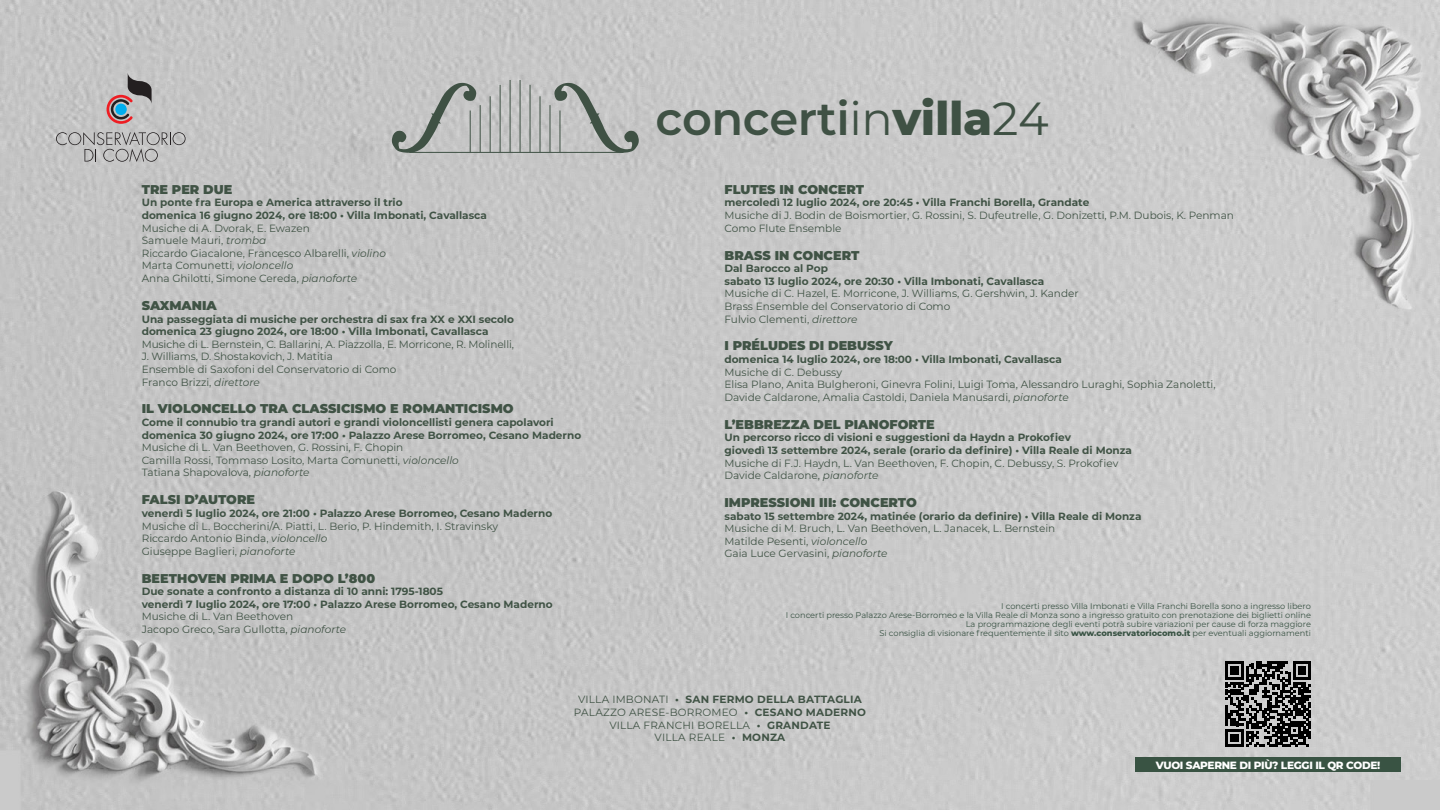
<style>
.page{position:relative;width:1440px;height:810px;background:#fff}
.page>*{position:absolute;margin:0;border:0;box-sizing:border-box;transform-origin:0 0}
.t1{font:600 46.35px "Montserrat";letter-spacing:-.01em;color:#3f5144}
.t2{font:900 12.75px "Montserrat";color:#405345}
.t3{font:10.5px/12.6px "Montserrat";color:#405345}
.t4{font:700 10.5px "Montserrat";color:#405345}
.t5{font:10.5px "Montserrat";letter-spacing:.02em;color:#405345}
.t6{font:700 10.5px "Montserrat";letter-spacing:.02em;color:#405345}
.t7{font:800 10.5px "Montserrat";letter-spacing:-.03em;color:#fff}
.t8{font:8.25px "Montserrat";color:#395344}
.s1{font-style:italic}
.s2{font-weight:400}
.s3{font-weight:800}
.s4{font-weight:700}
</style>
<div class="page">
<img style="left:0;top:0;width:1440px;height:810px">
<svg style="left:56px;top:132px;width:130px;height:30px;background:#b1b0b0"></svg>
<svg style="left:107px;top:72px;width:45px;height:52px;background:#9f9699"></svg>
<svg style="left:392px;top:83px;width:84px;height:70px;background:#acafad"></svg>
<svg style="left:554px;top:83px;width:85px;height:70px;background:#adb0ad"></svg>
<hr style="left:470px;top:111px;width:1px;height:41px;background:#3f5144">
<hr style="left:480px;top:105px;width:1px;height:47px;background:#3f5144">
<hr style="left:490px;top:96px;width:1px;height:56px;background:#3f5144">
<hr style="left:500px;top:85px;width:1px;height:67px;background:#3f5144">
<hr style="left:510px;top:80px;width:1px;height:72px;background:#3f5144">
<hr style="left:560px;top:111px;width:1px;height:41px;background:#3f5144">
<hr style="left:550px;top:105px;width:1px;height:47px;background:#3f5144">
<hr style="left:540px;top:96px;width:1px;height:56px;background:#3f5144">
<hr style="left:530px;top:85px;width:1px;height:67px;background:#3f5144">
<hr style="left:520px;top:80px;width:1px;height:72px;background:#3f5144">
<hr style="left:409px;top:152px;width:214px;height:1px;background:#3f5144">
<svg style="left:1225px;top:661px;width:86px;height:86px;background:#505050"></svg>
<div style="left:1136px;top:757px;width:265px;height:15px;background:#395343"></div>
<p class="t2" style="left:142px;top:180px;width:92px">TRE PER DUE</p>
<p class="t4" style="left:142px;top:195px;width:262px">Un ponte fra Europa e America attraverso il trio</p>
<p class="t4" style="left:142px;top:208px;width:347px">domenica 16 giugno 2024, ore 18:00 • Villa Imbonati, Cavallasca</p>
<p class="t3" style="left:142px;top:221px;width:170px">Musiche di A. Dvorak, E. Ewazen</p>
<p class="t3" style="left:142px;top:234px;width:126px">Samuele Mauri, <span class="s1">tromba</span></p>
<p class="t3" style="left:142px;top:246px;width:246px">Riccardo Giacalone, Francesco Albarelli, <span class="s1">violino</span></p>
<p class="t3" style="left:142px;top:259px;width:153px">Marta Comunetti, <span class="s1">violoncello</span></p>
<p class="t3" style="left:142px;top:272px;width:217px">Anna Ghilotti, Simone Cereda, <span class="s1">pianoforte</span></p>
<p class="t2" style="left:142px;top:296px;width:77px">SAXMANIA</p>
<p class="t4" style="left:142px;top:311px;width:374px">Una passeggiata di musiche per orchestra di sax fra XX e XXI secolo</p>
<p class="t4" style="left:142px;top:324px;width:348px">domenica 23 giugno 2024, ore 18:00 • Villa Imbonati, Cavallasca</p>
<p class="t3" style="left:142px;top:337px;width:374px">Musiche di L. Bernstein, C. Ballarini, A. Piazzolla, E. Morricone, R. Molinelli,</p>
<p class="t3" style="left:142px;top:350px;width:193px">J. Williams, D. Shostakovich, J. Matitia</p>
<p class="t3" style="left:142px;top:363px;width:256px">Ensemble di Saxofoni del Conservatorio di Como</p>
<p class="t3" style="left:142px;top:375px;width:120px">Franco Brizzi, <span class="s1">direttore</span></p>
<p class="t2" style="left:142px;top:399px;width:373px">IL VIOLONCELLO TRA CLASSICISMO E ROMANTICISMO</p>
<p class="t4" style="left:142px;top:415px;width:413px">Come il connubio tra grandi autori e grandi violoncellisti genera capolavori</p>
<p class="t4" style="left:142px;top:427px;width:441px">domenica 30 giugno 2024, ore 17:00 • Palazzo Arese Borromeo, Cesano Maderno</p>
<p class="t3" style="left:142px;top:441px;width:263px">Musiche di L. Van Beethoven, G. Rossini, F. Chopin</p>
<p class="t3" style="left:142px;top:453px;width:319px">Camilla Rossi, Tommaso Losito, Marta Comunetti, <span class="s1">violoncello</span></p>
<p class="t3" style="left:142px;top:466px;width:169px">Tatiana Shapovalova, <span class="s1">pianoforte</span></p>
<p class="t2" style="left:142px;top:490px;width:115px">FALSI D’AUTORE</p>
<p class="t4" style="left:142px;top:506px;width:412px">venerdì 5 luglio 2024, ore 21:00 • Palazzo Arese Borromeo, Cesano Maderno</p>
<p class="t3" style="left:142px;top:519px;width:358px">Musiche di L. Boccherini/A. Piatti, L. Berio, P. Hindemith, I. Stravinsky</p>
<p class="t3" style="left:142px;top:532px;width:187px">Riccardo Antonio Binda, <span class="s1">violoncello</span></p>
<p class="t3" style="left:142px;top:544px;width:155px">Giuseppe Baglieri, <span class="s1">pianoforte</span></p>
<p class="t2" style="left:142px;top:569px;width:235px">BEETHOVEN PRIMA E DOPO L’800</p>
<p class="t4" style="left:142px;top:584px;width:303px">Due sonate a confronto a distanza di 10 anni: 1795-1805</p>
<p class="t4" style="left:142px;top:597px;width:412px">venerdì 7 luglio 2024, ore 17:00 • Palazzo Arese Borromeo, Cesano Maderno</p>
<p class="t3" style="left:142px;top:610px;width:153px">Musiche di L. Van Beethoven</p>
<p class="t3" style="left:142px;top:623px;width:206px">Jacopo Greco, Sara Gullotta, <span class="s1">pianoforte</span></p>
<p class="t1" style="left:655px;top:86px;width:395px">concerti<span class="s2">in</span><span class="s3">villa</span><span class="s2">24</span></p>
<p class="t2" style="left:724px;top:180px;width:141px">FLUTES IN CONCERT</p>
<p class="t4" style="left:724px;top:195px;width:366px">mercoledì 12 luglio 2024, ore 20:45 • Villa Franchi Borella, Grandate</p>
<p class="t3" style="left:725px;top:209px;width:511px">Musiche di J. Bodin de Boismortier, G. Rossini, S. Dufeutrelle, G. Donizetti, P.M. Dubois, K. Penman</p>
<p class="t3" style="left:725px;top:221px;width:119px">Como Flute Ensemble</p>
<p class="t2" style="left:725px;top:245px;width:136px">BRASS IN CONCERT</p>
<p class="t4" style="left:725px;top:261px;width:105px">Dal Barocco al Pop</p>
<p class="t4" style="left:725px;top:273px;width:321px">sabato 13 luglio 2024, ore 20:30 • Villa Imbonati, Cavallasca</p>
<p class="t3" style="left:725px;top:287px;width:356px">Musiche di C. Hazel, E. Morricone, J. Williams, G. Gershwin, J. Kander</p>
<p class="t3" style="left:725px;top:300px;width:227px">Brass Ensemble del Conservatorio di Como</p>
<p class="t3" style="left:725px;top:312px;width:135px">Fulvio Clementi, <span class="s1">direttore</span></p>
<p class="t2" style="left:725px;top:336px;width:170px">I PRÉLUDES DI DEBUSSY</p>
<p class="t4" style="left:725px;top:352px;width:339px">domenica 14 luglio 2024, ore 18:00 • Villa Imbonati, Cavallasca</p>
<p class="t3" style="left:725px;top:365px;width:119px">Musiche di C. Debussy</p>
<p class="t3" style="left:725px;top:378px;width:493px">Elisa Plano, Anita Bulgheroni, Ginevra Folini, Luigi Toma, Alessandro Luraghi, Sophia Zanoletti,<br>Davide Caldarone, Amalia Castoldi, Daniela Manusardi, <span class="s1">pianoforte</span></p>
<p class="t2" style="left:725px;top:415px;width:212px">L’EBBREZZA DEL PIANOFORTE</p>
<p class="t4" style="left:725px;top:430px;width:348px">Un percorso ricco di visioni e suggestioni da Haydn a Prokofiev</p>
<p class="t4" style="left:725px;top:443px;width:409px">giovedì 13 settembre 2024, serale (orario da definire) • Villa Reale di Monza</p>
<p class="t3" style="left:725px;top:456px;width:395px">Musiche di F.J. Haydn, L. Van Beethoven, F. Chopin, C. Debussy, S. Prokofiev</p>
<p class="t3" style="left:725px;top:469px;width:155px">Davide Caldarone, <span class="s1">pianoforte</span></p>
<p class="t2" style="left:725px;top:493px;width:194px">IMPRESSIONI III: CONCERTO</p>
<p class="t4" style="left:725px;top:508px;width:418px">sabato 15 settembre 2024, matinée (orario da definire) • Villa Reale di Monza</p>
<p class="t3" style="left:724px;top:522px;width:332px">Musiche di M. Bruch, L. Van Beethoven, L. Janacek, L. Bernstein</p>
<p class="t3" style="left:724px;top:534px;width:144px">Matilde Pesenti, <span class="s1">violoncello</span></p>
<p class="t3" style="left:725px;top:547px;width:165px">Gaia Luce Gervasini, <span class="s1">pianoforte</span></p>
<p class="t8" style="left:1001px;top:601px;width:311px">I concerti presso Villa Imbonati e Villa Franchi Borella sono a ingresso libero</p>
<p class="t8" style="left:786px;top:610px;width:527px">I concerti presso Palazzo Arese-Borromeo e la Villa Reale di Monza sono a ingresso gratuito con prenotazione dei biglietti online</p>
<p class="t8" style="left:966px;top:619px;width:347px">La programmazione degli eventi potrà subire variazioni per cause di forza maggiore</p>
<p class="t8" style="left:880px;top:628px;width:433px">Si consiglia di visionare frequentemente il sito <span class="s3">www.conservatoriocomo.it</span> per eventuali aggiornamenti</p>
<p class="t6" style="left:578px;top:692px;width:285px"><span class="s2">VILLA IMBONATI</span> • SAN FERMO DELLA BATTAGLIA</p>
<p class="t5" style="left:574px;top:705px;width:294px">PALAZZO ARESE-BORROMEO <span class="s4">• CESANO MADERNO</span></p>
<p class="t5" style="left:609px;top:718px;width:223px">VILLA FRANCHI BORELLA <span class="s4">• GRANDATE</span></p>
<p class="t5" style="left:655px;top:730px;width:132px">VILLA REALE <span class="s4">• MONZA</span></p>
<p class="t7" style="left:1156px;top:758px;width:226px">VUOI SAPERNE DI PIÙ? LEGGI IL QR CODE!</p>
</div>
